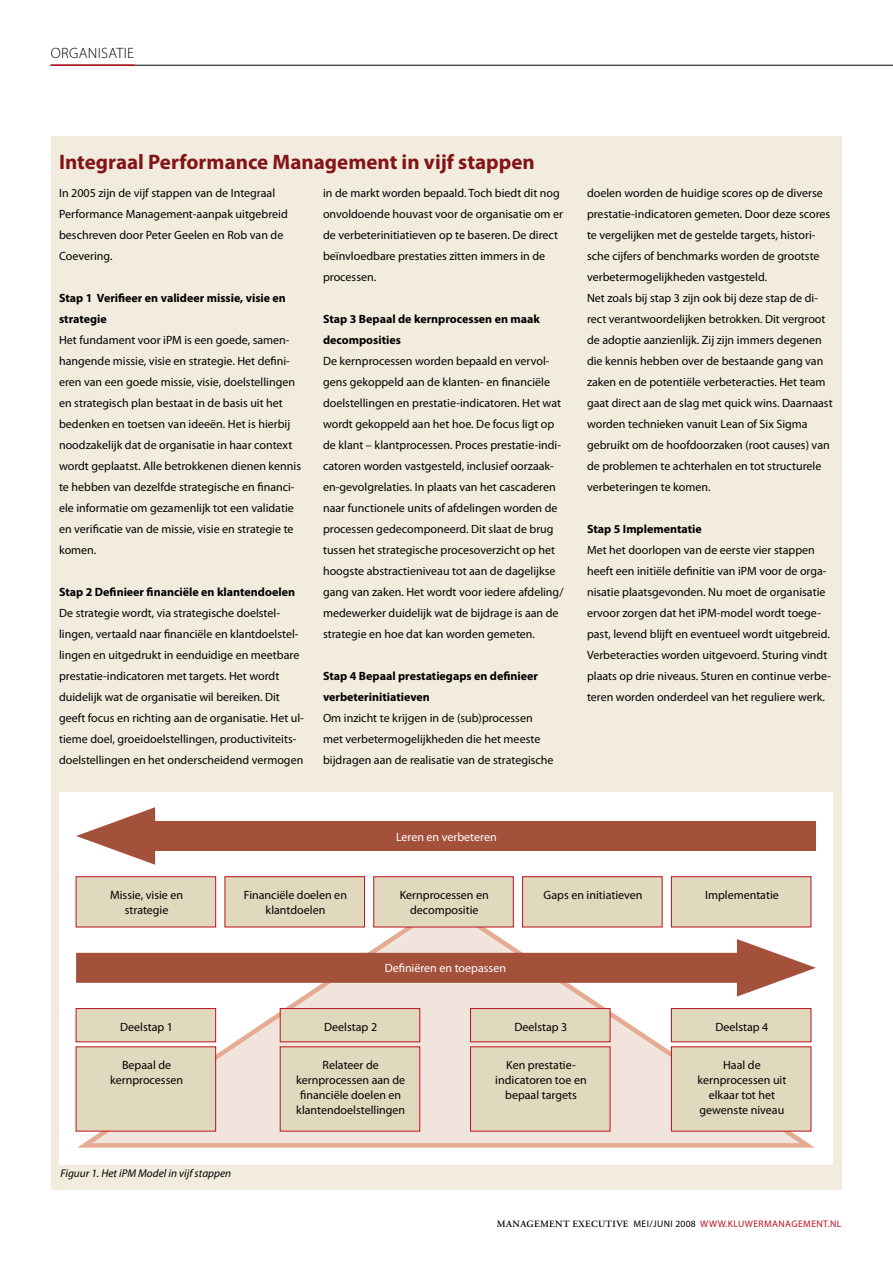
<style>
.page{position:relative;width:893px;height:1263px;background:#fff}
.page>*{position:absolute;margin:0;border:0;box-sizing:border-box;transform-origin:0 0}
.t1{font:700 21px "Myriad Pro";color:#841418}
.t2{font:300 15px "Myriad Pro";letter-spacing:.02em;color:#000}
.t3{font:12px/21px "Myriad Pro";color:#000}
.t4{font:700 12px/21px "Myriad Pro";color:#000}
.t5{font:12px "Myriad Pro";color:#fff}
.t6{font:italic 11.25px "Myriad Pro";color:#000}
.t7{font:9.6px "Myriad Pro";letter-spacing:.045em;color:#bd1220}
.s1{font-family:"Adobe Garamond Pro";font-weight:600;color:#000}
.s2{color:#000}
</style>
<div class="page">
<hr style="left:51px;top:65px;width:841px;height:1px;background:#000">
<div style="left:51px;top:136px;width:790px;height:1054px;background:#f1ecdd"></div>
<div style="left:59px;top:792px;width:774px;height:372px;background:#fff"></div>
<hr style="left:51px;top:64px;width:83px;height:2px;background:#bd1220">
<div style="left:76px;top:876px;width:140px;height:51px;background:#e1d9bd;border:1px solid #bd1220"></div>
<div style="left:126px;top:821px;width:690px;height:30px;background:#a4513c"></div>
<svg style="left:76px;top:807px;width:79px;height:58px"></svg>
<svg style="left:78px;top:898px;width:737px;height:250px"></svg>
<div style="left:225px;top:877px;width:139px;height:50px;background:#e1d9bd"></div>
<div style="left:225px;top:876px;width:140px;height:51px;border:1px solid #bd1220"></div>
<div style="left:373px;top:876px;width:141px;height:51px;background:#e1d9bd;border:1px solid #bd1220"></div>
<div style="left:523px;top:877px;width:139px;height:50px;background:#e1d9bd"></div>
<div style="left:522px;top:876px;width:140px;height:51px;border:1px solid #bd1220"></div>
<div style="left:671px;top:876px;width:140px;height:51px;background:#e1d9bd;border:1px solid #bd1220"></div>
<div style="left:76px;top:953px;width:690px;height:30px;background:#a4513c"></div>
<svg style="left:737px;top:939px;width:79px;height:57px"></svg>
<div style="left:76px;top:1008px;width:140px;height:34px;background:#e1d9bd"></div>
<div style="left:76px;top:1008px;width:140px;height:34px;border:1px solid #bd1220"></div>
<div style="left:76px;top:1046px;width:140px;height:85px;background:#e1d9bd"></div>
<div style="left:280px;top:1008px;width:140px;height:34px;background:#e1d9bd"></div>
<div style="left:280px;top:1008px;width:140px;height:34px;border:1px solid #bd1220"></div>
<div style="left:280px;top:1046px;width:140px;height:85px;background:#e1d9bd;border:1px solid #bd1220"></div>
<div style="left:470px;top:1008px;width:140px;height:34px;background:#e1d9bd"></div>
<div style="left:470px;top:1008px;width:140px;height:34px;border:1px solid #bd1220"></div>
<div style="left:470px;top:1046px;width:140px;height:85px;background:#e1d9bd"></div>
<div style="left:671px;top:1008px;width:140px;height:34px;background:#e1d9bd"></div>
<div style="left:671px;top:1008px;width:140px;height:34px;border:1px solid #bd1220"></div>
<div style="left:671px;top:1047px;width:140px;height:84px;background:#e1d9bd"></div>
<p class="t2" style="left:51px;top:44px;width:85px">ORGANISATIE</p>
<h1 class="t1" style="left:59px;top:148px;width:477px">Integraal Performance Management in vijf stappen</h1>
<p class="t3" style="left:59px;top:183px;width:230px">in 2005 zijn de vijf stappen van de integraal Performance management-aanpak uitgebreid beschreven door Peter Geelen en Rob van de Coevering.</p>
<p class="t4" style="left:59px;top:287px;width:228px">Stap 1 Verifieer en valideer missie, visie en strategie</p>
<p class="t3" style="left:59px;top:330px;width:244px">Het fundament voor iPm is een goede, samen&shy;hangende missie, visie en strategie. Het defini&shy;eren van een goede missie, visie, doelstellingen en strategisch plan bestaat in de basis uit het bedenken en toetsen van ideeën. Het is hierbij noodzakelijk dat de organisatie in haar context wordt geplaatst. Alle betrokkenen dienen kennis te hebben van dezelfde strategische en financi&shy;ele informatie om gezamenlijk tot een validatie en verificatie van de missie, visie en strategie te komen.</p>
<p class="t4" style="left:59px;top:581px;width:237px">Stap 2 Definieer financiële en klantendoelen</p>
<p class="t3" style="left:59px;top:603px;width:246px">De strategie wordt, via strategische doelstel&shy;lingen, vertaald naar financiële en klantdoelstel&shy;lingen en uitgedrukt in eenduidige en meetbare prestatie-indicatoren met targets. Het wordt duidelijk wat de organisatie wil bereiken. Dit geeft focus en richting aan de organisatie. Het ul&shy;tieme doel, groeidoelstellingen, productiviteits&shy;doelstellingen en het onderscheidend vermogen</p>
<p class="t3" style="left:323px;top:183px;width:242px">in de markt worden bepaald. Toch biedt dit nog onvoldoende houvast voor de organisatie om er de verbeterinitiatieven op te baseren. De direct beïnvloedbare prestaties zitten immers in de processen.</p>
<p class="t4" style="left:323px;top:308px;width:218px">Stap 3 Bepaal de kernprocessen en maak decomposities</p>
<p class="t3" style="left:323px;top:351px;width:242px">De kernprocessen worden bepaald en vervol&shy;gens gekoppeld aan de klanten- en financiële doelstellingen en prestatie-indicatoren. Het wat wordt gekoppeld aan het hoe. De focus ligt op de klant – klantprocessen. Proces prestatie-indi&shy;catoren worden vastgesteld, inclusief oorzaak&shy;en-gevolgrelaties. in plaats van het cascaderen naar functionele units of afdelingen worden de processen gedecomponeerd. Dit slaat de brug tussen het strategische procesoverzicht op het hoogste abstractieniveau tot aan de dagelijkse gang van zaken. Het wordt voor iedere afdeling/ medewerker duidelijk wat de bijdrage is aan de strategie en hoe dat kan worden gemeten.</p>
<p class="t4" style="left:323px;top:665px;width:216px">Stap 4 Bepaal prestatiegaps en definieer verbeterinitiatieven</p>
<p class="t3" style="left:323px;top:708px;width:232px">Om inzicht te krijgen in de (sub)processen met verbetermogelijkheden die het meeste bijdragen aan de realisatie van de strategische</p>
<p class="t3" style="left:587px;top:183px;width:247px">doelen worden de huidige scores op de diverse prestatie-indicatoren gemeten. Door deze scores te vergelijken met de gestelde targets, histori&shy;sche cijfers of benchmarks worden de grootste verbetermogelijkheden vastgesteld.<br>net zoals bij stap 3 zijn ook bij deze stap de di&shy;rect verantwoordelijken betrokken. Dit vergroot de adoptie aanzienlijk. Zij zijn immers degenen die kennis hebben over de bestaande gang van zaken en de potentiële verbeteracties. Het team gaat direct aan de slag met quick wins. Daarnaast worden technieken vanuit Lean of Six Sigma gebruikt om de hoofdoorzaken (root causes) van de problemen te achterhalen en tot structurele verbeteringen te komen.</p>
<p class="t4" style="left:587px;top:518px;width:116px">Stap 5 Implementatie</p>
<p class="t3" style="left:587px;top:540px;width:245px">met het doorlopen van de eerste vier stappen heeft een initiële definitie van iPm voor de orga&shy;nisatie plaatsgevonden. nu moet de organisatie ervoor zorgen dat het iPm-model wordt toege&shy;past, levend blijft en eventueel wordt uitgebreid.<br>Verbeteracties worden uitgevoerd. Sturing vindt plaats op drie niveaus. Sturen en continue verbe&shy;teren worden onderdeel van het reguliere werk.</p>
<p class="t5" style="left:396px;top:829px;width:102px">Leren en verbeteren</p>
<p class="t3" style="left:110px;top:887px;width:75px;line-height:15px;text-align:center">missie, visie en strategie</p>
<p class="t3" style="left:244px;top:887px;width:105px;line-height:15px;text-align:center">Financiële doelen en klantdoelen</p>
<p class="t3" style="left:400px;top:887px;width:91px;line-height:15px;text-align:center">Kernprocessen en decompositie</p>
<p class="t3" style="left:544px;top:884px;width:100px">Gaps en initiatieven</p>
<p class="t3" style="left:705px;top:884px;width:75px">implementatie</p>
<p class="t3" style="left:120px;top:1016px;width:46px">Deelstap</p>
<p class="t3" style="left:110px;top:1057px;width:74px;line-height:15px;text-align:center">Bepaal de kernprocessen</p>
<p class="t6" style="left:60px;top:1166px;width:172px">Figuur 1. Het iPM Model in vijf stappen</p>
<p class="t5" style="left:385px;top:960px;width:123px">Definiëren en toepassen</p>
<p class="t3" style="left:324px;top:1016px;width:54px">Deelstap 2</p>
<p class="t3" style="left:296px;top:1057px;width:111px;line-height:15px;text-align:center">Relateer de kernprocessen aan de financiële doelen en klantendoelstellingen</p>
<p class="t3" style="left:514px;top:1016px;width:54px">Deelstap 3</p>
<p class="t3" style="left:495px;top:1057px;width:93px;line-height:15px;text-align:center">Ken prestatie&shy;indicatoren toe en bepaal targets</p>
<p class="t3" style="left:715px;top:1016px;width:54px">Deelstap 4</p>
<p class="t3" style="left:697px;top:1057px;width:90px;line-height:15px;text-align:center">Haal de kernprocessen uit elkaar tot het gewenste niveau</p>
<p class="t7" style="left:497px;top:1217px;width:346px"><span class="s1">MANAGEMENT EXECUTIVE</span> <span class="s2">mei/juni 2008</span> WWW.KLuWeRmAnAGemenT.nL</p>
</div>
